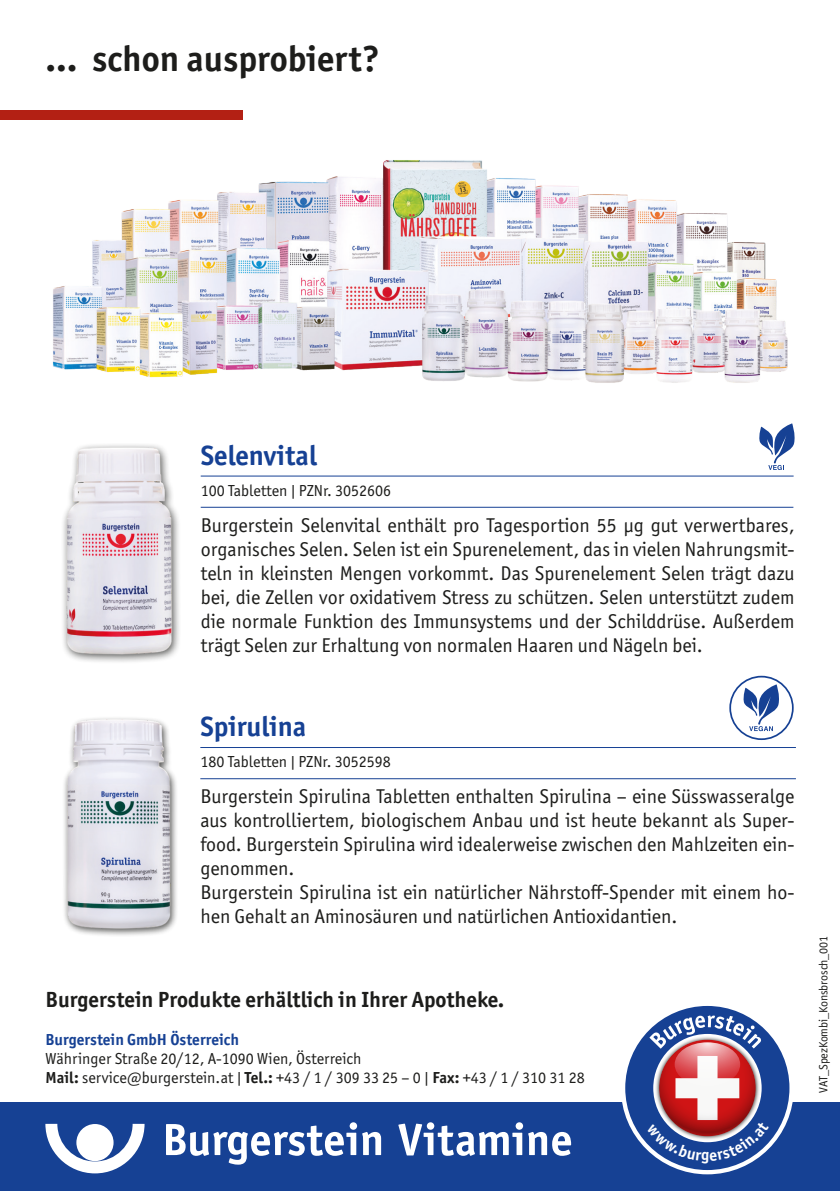
<style>
.page{position:relative;width:840px;height:1191px;background:#fff}
.page>*{position:absolute;margin:0;border:0;box-sizing:border-box;transform-origin:0 0}
.t1{font:700 36px "Officina Sans ITC Pro";color:#1d1d1b}
.t2{font:700 28px "Officina Sans ITC Pro";color:#164194}
.t3{font:700 22px "Officina Sans ITC Pro";color:#1d1d1b}
.t4{font:20px/24px "Officina Sans ITC Pro";color:#1d1d1b;text-align:justify}
.t5{font:16px "Officina Sans ITC Pro";color:#1d1d1b}
.t6{font:700 16px "Officina Sans ITC Pro";color:#164194}
.t7{font:12px "Officina Sans ITC Pro";letter-spacing:-.01em;color:#1d1d1b}
.s1{font-weight:700}
</style>
<div class="page">
<div style="left:0;top:1102px;width:839px;height:89px;background:#164194"></div>
<div style="left:0;top:111px;width:242px;height:9px;background:#b32014"></div>
<hr style="left:201px;top:475px;width:592px;height:1px;background:#164194">
<hr style="left:201px;top:507px;width:592px;height:1px;background:#164194">
<hr style="left:200px;top:747px;width:595px;height:1px;background:#164194">
<hr style="left:200px;top:778px;width:595px;height:1px;background:#164194">
<div style="left:620px;top:1001px;width:173px;height:173px;background:#fff;border-radius:50%"></div>
<div style="left:625px;top:1006px;width:164px;height:164px;background:#164194;border-radius:50%"></div>
<svg style="left:45px;top:1123px;width:99px;height:50px"></svg>
<div style="left:76px;top:1124px;width:37px;height:37px;background:#fff;border-radius:50%"></div>
<svg style="left:166px;top:1122px;width:215px;height:42px"></svg>
<svg style="left:398px;top:1122px;width:172px;height:33px"></svg>
<svg style="left:759px;top:423px;width:35px;height:47px"></svg>
<div style="left:61px;top:443px;width:120px;height:222px;background:#1d1d1b;opacity:.75"></div>
<img style="left:63px;top:444px;width:113px;height:216px">
<div style="left:62px;top:715px;width:116px;height:222px;background:#1d1d1b;opacity:.75"></div>
<img style="left:63px;top:715px;width:112px;height:216px">
<img style="left:52px;top:160px;width:736px;height:223px">
<div style="left:729px;top:676px;width:64px;height:64px;border:2px solid #164194;border-radius:50%"></div>
<svg style="left:742px;top:684px;width:37px;height:47px"></svg>
<svg style="left:646px;top:1015px;width:122px;height:149px"></svg>
<p class="t1" style="left:45px;top:37px;width:336px">… schon ausprobiert?</p>
<p class="t2" style="left:201px;top:437px;width:118px">Selenvital</p>
<p class="t5" style="left:201px;top:481px;width:192px">100 Tabletten | PZNr. 3052606</p>
<p class="t4" style="left:201px;top:513px;width:595px">Burgerstein Selenvital enthält pro Tagesportion 55 µg gut verwertbares, organisches Selen. Selen ist ein Spurenelement, das in vielen Nahrungsmit&shy;teln in kleinsten Mengen vorkommt. Das Spurenelement Selen trägt dazu bei, die Zellen vor oxidativem Stress zu schützen. Selen unterstützt zudem die normale Funktion des Immunsystems und der Schilddrüse. Außerdem trägt Selen zur Erhaltung von normalen Haaren und Nägeln bei.</p>
<p class="t2" style="left:200px;top:709px;width:107px">Spirulina</p>
<p class="t5" style="left:200px;top:752px;width:192px">180 Tabletten | PZNr. 3052598</p>
<p class="t4" style="left:200px;top:784px;width:595px">Burgerstein Spirulina Tabletten enthalten Spirulina – eine Süsswasseralge aus kontrolliertem, biologischem Anbau und ist heute bekannt als Super&shy;food. Burgerstein Spirulina wird idealerweise zwischen den Mahlzeiten ein&shy;genommen.</p>
<p class="t4" style="left:200px;top:880px;width:595px">Burgerstein Spirulina ist ein natürlicher Nährstoff-Spender mit einem ho&shy;hen Gehalt an Aminosäuren und natürlichen Antioxidantien.</p>
<p class="t3" style="left:45px;top:985px;width:460px">Burgerstein Produkte erhältlich in Ihrer Apotheke.</p>
<p class="t6" style="left:45px;top:1029px;width:195px">Burgerstein GmbH Österreich</p>
<p class="t5" style="left:45px;top:1049px;width:317px">Währinger Straße 20/12, A-1090 Wien, Österreich</p>
<p class="t5" style="left:45px;top:1068px;width:540px"><span class="s1">Mail:</span> service@burgerstein.at | <span class="s1">Tel.:</span> +43 / 1 / 309 33 25 – 0 | <span class="s1">Fax:</span> +43 / 1 / 310 31 28</p>
<p class="t7" style="left:815px;top:1093px;width:159px;rotate:-90deg">VAT_SpezKombi_Konsbrosch_001</p>
</div>
